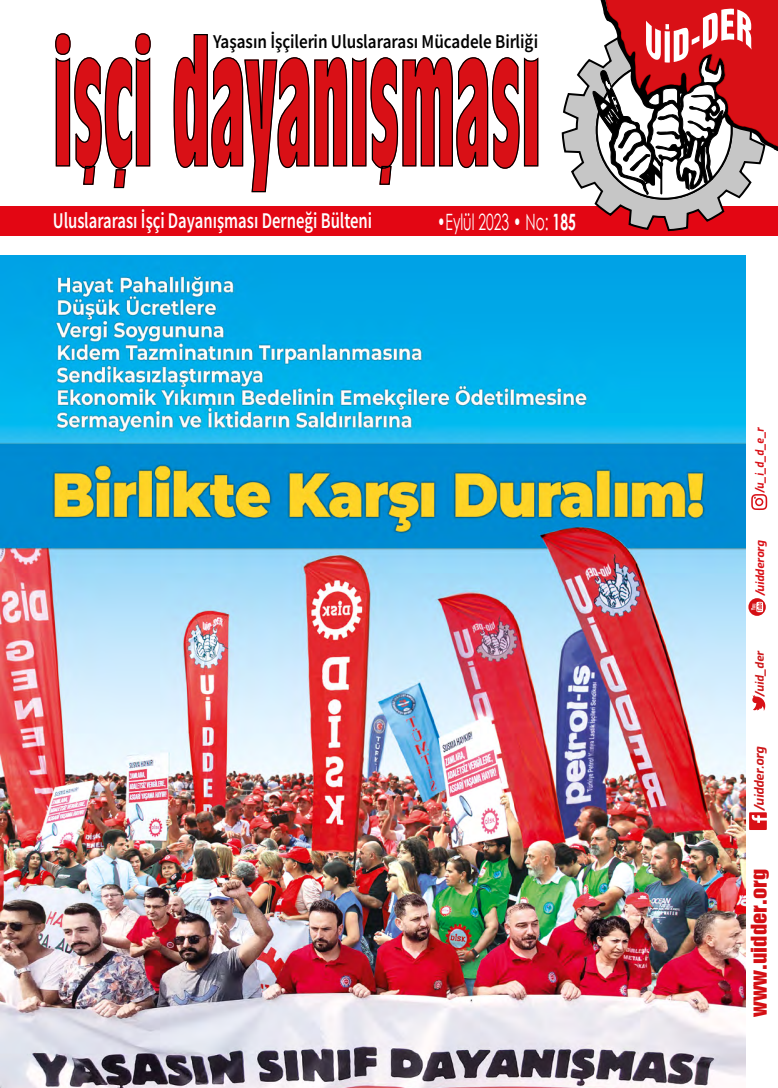
<style>
.page{position:relative;width:778px;height:1088px;background:#fff}
.page>*{position:absolute;margin:0;border:0;box-sizing:border-box;transform-origin:0 0}
.t1{font:22.5px "Source Sans Variable";letter-spacing:.03em;color:#fff;scale:.74 1}
.t2{font:22.5px "Century Gothic";color:#fff;scale:.62 1}
.t3{font:20px "Swiss 921 BT Regular A";color:#d40f14;scale:1.15 1}
.t4{font:19.5px "Source Sans Variable";letter-spacing:.03em;color:#000;scale:.88 1}
.t5{font:italic 700 12.5px "Exo";color:#cd1719}
.t6{font:italic 700 11.25px "Exo";color:#d91016;scale:.9 1}
.t7{font:italic 700 11.25px "Exo";color:#d91016}
.t8{font:italic 700 11.25px "Exo";color:#cd1719}
.s1{font-weight:700}
</style>
<div class="page">
<div style="left:0;top:206px;width:778px;height:30px;background:#e30613"></div>
<svg style="left:55px;top:33px;width:484px;height:160px"></svg>
<svg style="left:561px;top:59px;width:181px;height:173px"></svg>
<svg style="left:752px;top:695px;width:13px;height:16px"></svg>
<svg style="left:749px;top:812px;width:18px;height:18px"></svg>
<svg style="left:751px;top:494px;width:16px;height:16px"></svg>
<svg style="left:748px;top:598px;width:18px;height:18px"></svg>
<img style="left:0;top:255px;width:745px;height:833px">
<svg style="left:593px;top:0;width:185px;height:196px"></svg>
<p class="t4" style="left:213px;top:30px;width:370px">Yaşasın İşçilerin Uluslararası Mücadele Birliği</p>
<p class="t1" style="left:53px;top:207px;width:432px">Uluslararası İşçi Dayanışması Derneği Bülteni</p>
<p class="t2" style="left:437px;top:206px;width:225px">•Eylül 2023 • No: <span class="s1">185</span></p>
<p class="t6" style="left:751px;top:493px;width:74px;rotate:-90deg">/u_i_d_d_e_r</p>
<p class="t7" style="left:752px;top:596px;width:57px;rotate:-90deg">/uidderorg</p>
<p class="t8" style="left:751px;top:696px;width:47px;rotate:-90deg">/uid_der</p>
<p class="t5" style="left:750px;top:811px;width:66px;rotate:-90deg">/uidder.org</p>
<p class="t3" style="left:746px;top:1017px;width:131px;rotate:-90deg">www.uidder.org</p>
</div>
